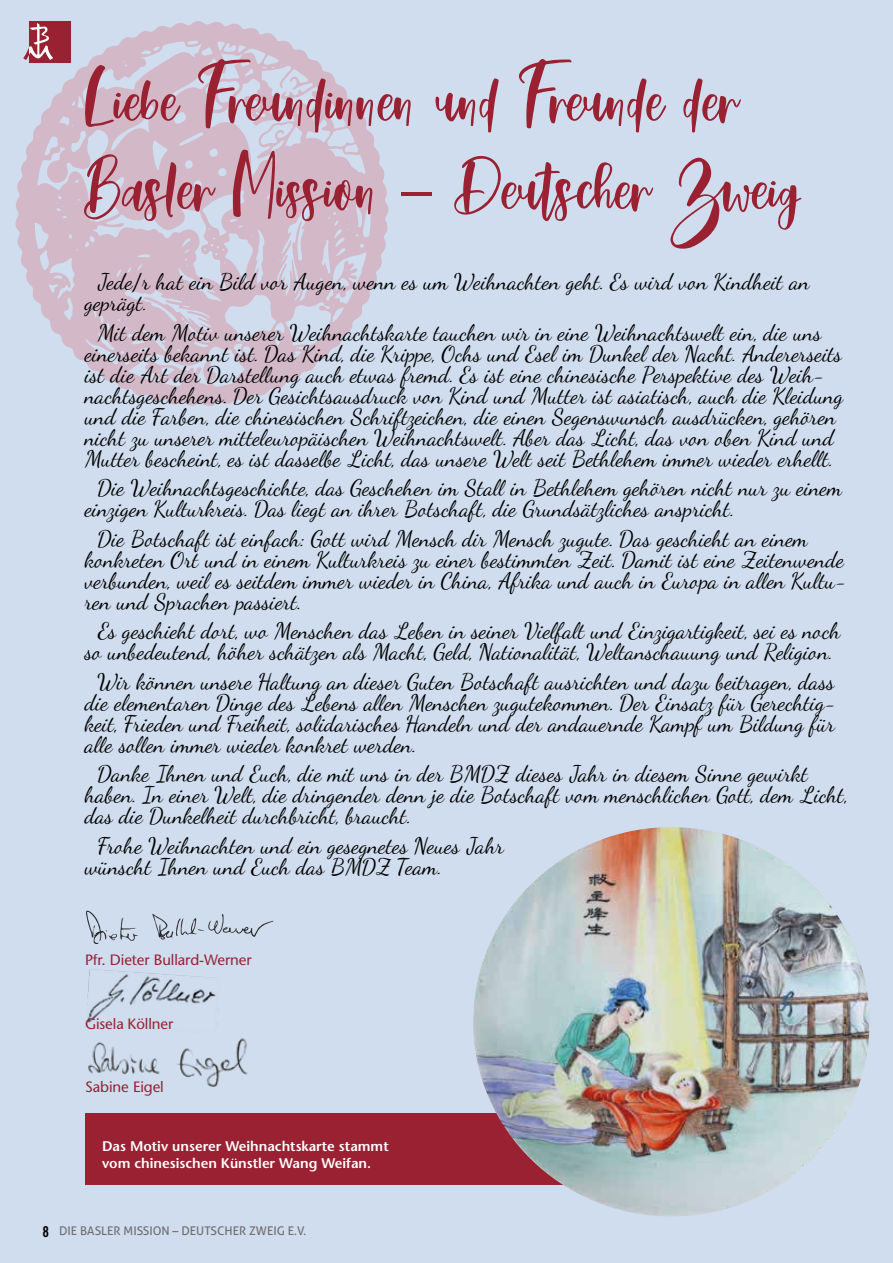
<style>
.page{position:relative;width:893px;height:1263px;background:#cfddee}
.page>*{position:absolute;margin:0;border:0;box-sizing:border-box;transform-origin:0 0}
.t1{font:73.5px/88.2px "Morning Glory";color:#992131}
.t2{font:22.5px/21px "Dancing Script OT";color:#000}
.t3{font:15px "Stone Sans";letter-spacing:-.005em;color:#992131}
.t4{font:600 13.95px/16.8px "Stone Sans";color:#fff}
.t5{font:12px "Aller";color:#706f6f}
.s1{font-family:"Minion Pro"}
.s2{font-family:"Trade Gothic LT Std Bd Cn 20";font-size:15px;color:#000}
</style>
<div class="page">
<svg style="left:15px;top:21px;width:374px;height:385px;fill:#d3b8c8"></svg>
<img style="left:87px;top:969px;width:131px;height:55px">
<div style="left:85px;top:1113px;width:509px;height:72px;background:#992131"></div>
<img style="left:473px;top:827px;width:397px;height:389px">
<svg style="left:152px;top:914px;width:121px;height:26px"></svg>
<svg style="left:86px;top:910px;width:52px;height:34px"></svg>
<img style="left:88px;top:1038px;width:160px;height:49px">
<svg style="left:23px;top:21px;width:48px;height:42px;background:#ac5361"></svg>
<h1 class="t1" style="left:85px;top:53px;width:716px">Liebe Freundinnen und Freunde der<br>Basler Mission <span class="s1">–</span> Deutscher Zweig</h1>
<p class="t2" style="left:85px;top:271px;width:726px;text-indent:13px">Jede/r hat ein Bild vor Augen, wenn es um Weihnachten geht. Es wird von Kindheit an geprägt.</p>
<p class="t2" style="left:85px;top:322px;width:760px;text-indent:13px">Mit dem Motiv unserer Weihnachtskarte tauchen wir in eine Weihnachtswelt ein, die uns einerseits bekannt ist. Das Kind, die Krippe, Ochs und Esel im Dunkel der Nacht. Andererseits ist die Art der Darstellung auch etwas fremd. Es ist eine chinesische Perspektive des Weih&shy;nachtsgeschehens. Der Gesichtsausdruck von Kind und Mutter ist asiatisch, auch die Kleidung und die Farben, die chinesischen Schriftzeichen, die einen Segenswunsch ausdrücken, gehören nicht zu unserer mitteleuropäischen Weihnachtswelt. Aber das Licht, das von oben Kind und Mutter bescheint, es ist dasselbe Licht, das unsere Welt seit Bethlehem immer wieder erhellt.</p>
<p class="t2" style="left:85px;top:477px;width:759px;text-indent:13px">Die Weihnachtsgeschichte, das Geschehen im Stall in Bethlehem gehören nicht nur zu einem einzigen Kulturkreis. Das liegt an ihrer Botschaft, die Grundsätzliches anspricht.</p>
<p class="t2" style="left:85px;top:528px;width:764px;text-indent:13px">Die Botschaft ist einfach: Gott wird Mensch dir Mensch zugute. Das geschieht an einem konkreten Ort und in einem Kulturkreis zu einer bestimmten Zeit. Damit ist eine Zeitenwende verbunden, weil es seitdem immer wieder in China, Afrika und auch in Europa in allen Kultu&shy;ren und Sprachen passiert.</p>
<p class="t2" style="left:85px;top:620px;width:757px;text-align:center">Es geschieht dort, wo Menschen das Leben in seiner Vielfalt und Einzigartigkeit, sei es noch so unbedeutend, höher schätzen als Macht, Geld, Nationalität, Weltanschauung und Religion.</p>
<p class="t2" style="left:85px;top:671px;width:753px;text-align:justify;text-indent:13px">Wir können unsere Haltung an dieser Guten Botschaft ausrichten und dazu beitragen, dass die elementaren Dinge des Lebens allen Menschen zugutekommen. Der Einsatz für Gerechtig&shy;keit, Frieden und Freiheit, solidarisches Handeln und der andauernde Kampf um Bildung für alle sollen immer wieder konkret werden.</p>
<p class="t2" style="left:85px;top:763px;width:764px;text-indent:13px">Danke Ihnen und Euch, die mit uns in der BMDZ dieses Jahr in diesem Sinne gewirkt haben. In einer Welt, die dringender denn je die Botschaft vom menschlichen Gott, dem Licht, das die Dunkelheit durchbricht, braucht.</p>
<p class="t2" style="left:85px;top:835px;width:421px;text-indent:13px">Frohe Weihnachten und ein gesegnetes Neues Jahr wünscht Ihnen und Euch das BMDZ Team.</p>
<p class="t3" style="left:85px;top:951px;width:168px">Pfr. Dieter Bullard-Werner</p>
<p class="t3" style="left:85px;top:1015px;width:90px">Gisela Köllner</p>
<p class="t3" style="left:85px;top:1078px;width:80px">Sabine Eigel</p>
<p class="t4" style="left:102px;top:1138px;width:288px">Das Motiv unserer Weihnachtskarte stammt vom chinesischen Künstler Wang Weifan.</p>
<p class="t5" style="left:43px;top:1223px;width:265px"><span class="s2">8</span> DIE BASLER MISSION – DEUTSCHER ZWEIG E.V.</p>
</div>
